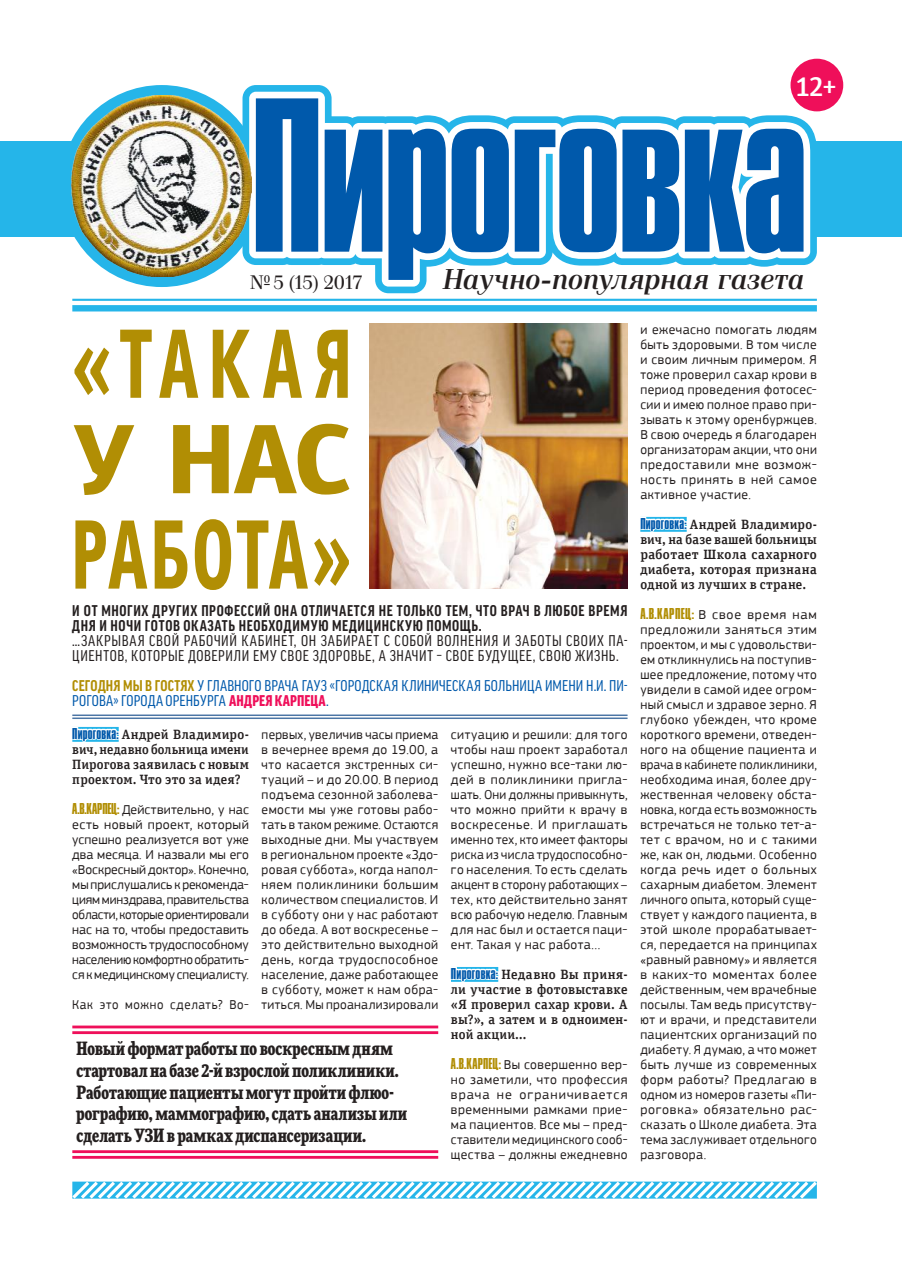
<style>
.page{position:relative;width:902px;height:1280px;background:#fff}
.page>*{position:absolute;margin:0;border:0;box-sizing:border-box;transform-origin:0 0}
.t1{font:italic 500 28.5px "Waldorf TL Pro";letter-spacing:-.005em;color:#241f1f}
.t2{font:500 27px "Unit Slab Offc Pro";color:#fff}
.t3{font:19.5px "Waldorf TL Pro";letter-spacing:-.09em;color:#241f1f}
.t4{font:900 condensed 18px/21.6px "More Pro";letter-spacing:.005em;color:#241f1f}
.t5{font:condensed 15px/15px "Good Pro";letter-spacing:.045em;color:#241f1f}
.t6{font:700 condensed 15px/15px "Good Pro";letter-spacing:.045em;color:#241f1f}
.t7{font:condensed 15px/15px "Good Pro";letter-spacing:.01em;color:#0059ab}
.t8{font:13.5px/15px "PF Square Sans Pro";letter-spacing:.03em;color:#241f1f;text-align:justify}
.t9{font:500 13.5px/15px "Unit Slab Offc Pro";letter-spacing:.02em;color:#241f1f;text-align:justify}
.t10{font:13.5px "PF Square Sans Pro";letter-spacing:.05em;color:#241f1f;scale:.95 1}
.s1{font-weight:700;color:#b18e04}
.s2{font-weight:900;color:#ef0f5a}
.s3{font-family:"Soft Press Pro";font-weight:400;color:#0059ab}
.s4{font-family:"Soft Press Pro";color:#b18e04}
</style>
<div class="page">
<div style="left:0;top:141px;width:189px;height:96px;background:#25b5e9"></div>
<div style="left:712px;top:141px;width:189px;height:96px;background:#25b5e9"></div>
<div style="left:61px;top:85px;width:202px;height:202px;background:#25b5e9;border-radius:50%"></div>
<svg style="left:242px;top:85px;width:574px;height:208px"></svg>
<svg style="left:249px;top:92px;width:561px;height:195px"></svg>
<svg style="left:256px;top:98px;width:547px;height:182px;fill:#0059ab"></svg>
<img style="left:72px;top:96px;width:180px;height:180px">
<div style="left:790px;top:59px;width:53px;height:52px;background:#ef0f5a;border-radius:50%"></div>
<hr style="left:72px;top:299px;width:744px;height:2px;background:#25b5e9">
<div style="left:72px;top:305px;width:744px;height:6px;background:#25b5e9"></div>
<svg style="left:72px;top:1181px;width:745px;height:18px"></svg>
<svg style="left:72px;top:726px;width:47px;height:16px"></svg>
<svg style="left:451px;top:967px;width:48px;height:15px"></svg>
<svg style="left:640px;top:516px;width:47px;height:16px"></svg>
<hr style="left:72px;top:1025px;width:366px;height:3px;background:#ef0f5a">
<hr style="left:72px;top:1031px;width:366px;height:3px;background:#ef0f5a">
<hr style="left:72px;top:1150px;width:366px;height:3px;background:#ef0f5a">
<hr style="left:72px;top:1156px;width:366px;height:3px;background:#ef0f5a">
<hr style="left:72px;top:714px;width:555px;height:2px;background:#4c76a5">
<hr style="left:72px;top:717px;width:555px;height:2px;background:#4c76a5">
<img style="left:369px;top:323px;width:258px;height:266px">
<h2 class="t2" style="left:795px;top:67px;width:43px">12+</h2>
<h3 class="t3" style="left:250px;top:270px;width:115px">№ 5 (15) 2017</h3>
<h1 class="t1" style="left:443px;top:263px;width:363px">Научно-популярная газета</h1>
<p class="t6" style="left:72px;top:603px;width:556px">И ОТ МНОГИХ ДРУГИХ ПРОФЕССИЙ ОНА ОТЛИЧАЕТСЯ НЕ ТОЛЬКО ТЕМ, ЧТО ВРАЧ В ЛЮБОЕ ВРЕМЯ<br>ДНЯ И НОЧИ ГОТОВ ОКАЗАТЬ НЕОБХОДИМУЮ МЕДИЦИНСКУЮ ПОМОЩЬ.</p>
<p class="t5" style="left:72px;top:633px;width:556px">…ЗАКРЫВАЯ СВОЙ РАБОЧИЙ КАБИНЕТ, ОН ЗАБИРАЕТ С СОБОЙ ВОЛНЕНИЯ И ЗАБОТЫ СВОИХ ПА-<br>ЦИЕНТОВ, КОТОРЫЕ ДОВЕРИЛИ ЕМУ СВОЕ ЗДОРОВЬЕ, А ЗНАЧИТ – СВОЕ БУДУЩЕЕ, СВОЮ ЖИЗНЬ.</p>
<p class="t7" style="left:72px;top:678px;width:556px"><span class="s1">СЕГОДНЯ МЫ В ГОСТЯХ</span> У ГЛАВНОГО ВРАЧА ГАУЗ «ГОРОДСКАЯ КЛИНИЧЕСКАЯ БОЛЬНИЦА ИМЕНИ Н.И. ПИ-<br>РОГОВА» ГОРОДА ОРЕНБУРГА <span class="s2">АНДРЕЯ КАРПЕЦА</span>.</p>
<p class="t9" style="left:72px;top:726px;width:178px"><span class="s3">Пироговка:</span> Андрей Владимиро&shy;вич, недавно больница имени Пирогова заявилась с новым проектом. Что это за идея?</p>
<p class="t8" style="left:72px;top:802px;width:178px"><span class="s4">А.В.КАРПЕЦ:</span> Действительно, у нас есть новый проект, который успешно реализуется вот уже два месяца. И назвали мы его «Воскресный доктор». Конечно, мы прислушались к рекоменда&shy;циям минздрава, правительства области, которые ориентировали нас на то, чтобы предоставить возможность трудоспособному населению комфортно обратить&shy;ся к медицинскому специалисту.</p>
<p class="t10" style="left:72px;top:996px;width:187px">Как это можно сделать? Во-</p>
<p class="t8" style="left:261px;top:727px;width:178px">первых, увеличив часы приема в вечернее время до 19.00, а что касается экстренных си&shy;туаций – и до 20.00. В период подъема сезонной заболева&shy;емости мы уже готовы рабо&shy;тать в таком режиме. Остаются выходные дни. Мы участвуем в региональном проекте «Здо&shy;ровая суббота», когда напол&shy;няем поликлиники большим количеством специалистов. И в субботу они у нас работают до обеда. А вот воскресенье – это действительно выходной день, когда трудоспособное население, даже работающее в субботу, может к нам обра&shy;титься. Мы проанализировали</p>
<p class="t8" style="left:451px;top:727px;width:178px">ситуацию и решили: для того чтобы наш проект заработал успешно, нужно все-таки лю&shy;дей в поликлиники пригла&shy;шать. Они должны привыкнуть, что можно прийти к врачу в воскресенье. И приглашать именно тех, кто имеет факторы риска из числа трудоспособно&shy;го населения. То есть сделать акцент в сторону работающих – тех, кто действительно занят всю рабочую неделю. Главным для нас был и остается паци&shy;ент. Такая у нас работа…</p>
<p class="t9" style="left:451px;top:966px;width:178px"><span class="s3">Пироговка:</span> Недавно Вы приня&shy;ли участие в фотовыставке «Я проверил сахар крови. А вы?», а затем и в одноимен&shy;ной акции…</p>
<p class="t8" style="left:451px;top:1057px;width:178px"><span class="s4">А.В.КАРПЕЦ:</span> Вы совершенно вер&shy;но заметили, что профессия врача не ограничивается временными рамками прие&shy;ма пациентов. Все мы – пред&shy;ставители медицинского сооб&shy;щества – должны ежедневно</p>
<h3 class="t4" style="left:77px;top:1036px;width:332px">Новый формат работы по воскресным дням стартовал на базе 2-й взрослой поликлиники.<br>Работающие пациенты могут пройти флюо&shy;рографию, маммографию, сдать анализы или сделать УЗИ в рамках диспансеризации.</h3>
<p class="t8" style="left:640px;top:322px;width:178px">и ежечасно помогать людям быть здоровыми. В том числе и своим личным примером. Я тоже проверил сахар крови в период проведения фотосес&shy;сии и имею полное право при&shy;зывать к этому оренбуржцев.<br>В свою очередь я благодарен организаторам акции, что они предоставили мне возмож&shy;ность принять в ней самое активное участие.</p>
<p class="t9" style="left:640px;top:516px;width:178px"><span class="s3">Пироговка:</span> Андрей Владимиро&shy;вич, на базе вашей больницы работает Школа сахарного диабета, которая признана одной из лучших в стране.</p>
<p class="t8" style="left:640px;top:607px;width:178px"><span class="s4">А.В.КАРПЕЦ:</span> В свое время нам предложили заняться этим проектом, и мы с удовольстви&shy;ем откликнулись на поступив&shy;шее предложение, потому что увидели в самой идее огром&shy;ный смысл и здравое зерно. Я глубоко убежден, что кроме короткого времени, отведен&shy;ного на общение пациента и врача в кабинете поликлиники, необходима иная, более дру&shy;жественная человеку обста&shy;новка, когда есть возможность встречаться не только тет-а&shy;тет с врачом, но и с такими же, как он, людьми. Особенно когда речь идет о больных сахарным диабетом. Элемент личного опыта, который суще&shy;ствует у каждого пациента, в этой школе прорабатывает&shy;ся, передается на принципах «равный равному» и является в каких-то моментах более действенным, чем врачебные посылы. Там ведь присутству&shy;ют и врачи, и представители пациентских организаций по диабету. Я думаю, а что может быть лучше из современных форм работы? Предлагаю в одном из номеров газеты «Пи&shy;роговка» обязательно рас&shy;сказать о Школе диабета. Эта тема заслуживает отдельного разговора.</p>
</div>
